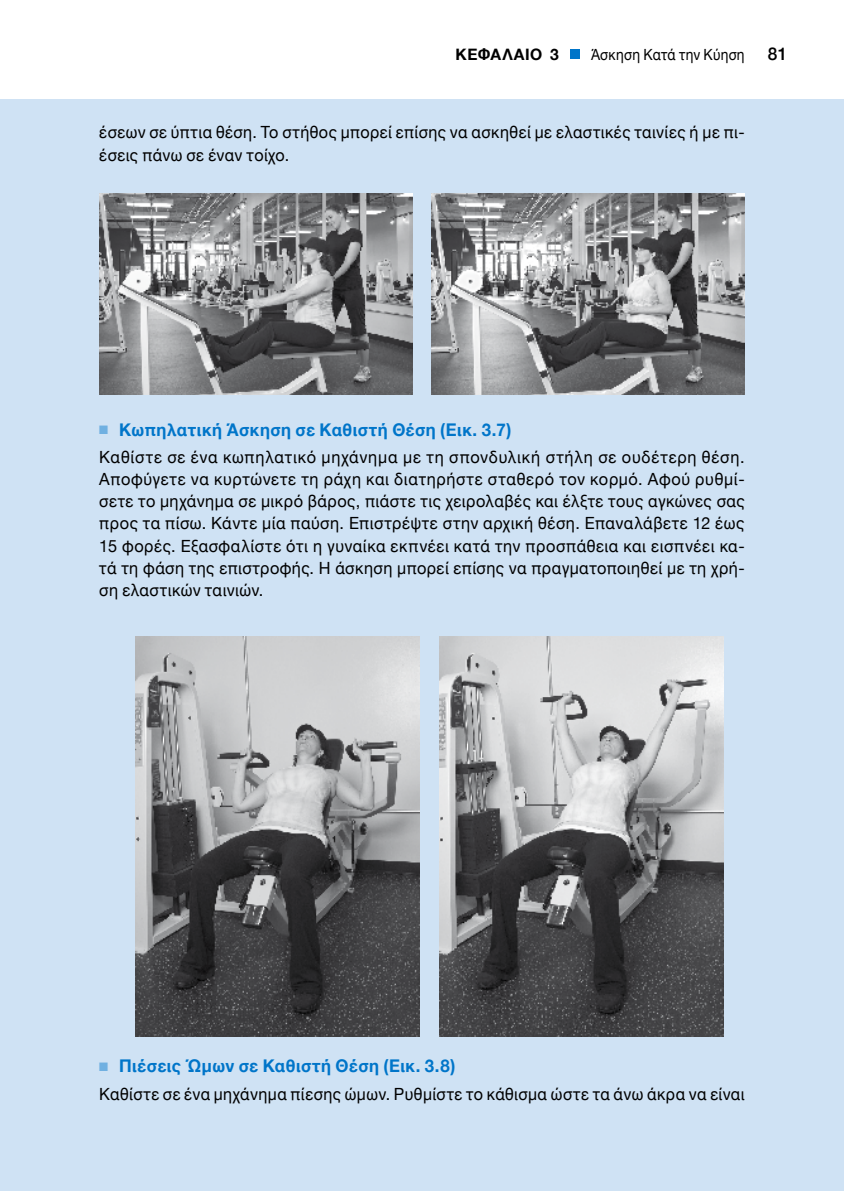
<style>
.page{position:relative;width:844px;height:1191px;background:#fff}
.page>*{position:absolute;margin:0;border:0;box-sizing:border-box;transform-origin:0 0}
.t1{font:700 17.5px "Helvetica Neue";letter-spacing:.035em;color:#0075c9;scale:.96 1}
.t2{font:500 17.5px "Helvetica Neue";color:#000}
.t3{font:16.8px/22.2px "Helvetica Neue";letter-spacing:.03em;color:#000;text-align:justify}
.t4{font:16.8px/22.2px "Helvetica Neue";letter-spacing:.03em;color:#000;scale:.96 1}
.t5{font:700 15.75px "Helvetica Neue";letter-spacing:.04em;color:#000}
.t6{font:15.4px "Helvetica Neue";letter-spacing:.02em;color:#000;scale:.9 1}
.s1{color:#70b0e1}
</style>
<div class="page">
<div style="left:570px;top:49px;width:9px;height:9px;background:#0075c9"></div>
<div style="left:0;top:99px;width:843px;height:1092px;background:#cfe2f4"></div>
<img style="left:99px;top:194px;width:313px;height:200px">
<img style="left:431px;top:194px;width:313px;height:200px">
<img style="left:136px;top:637px;width:283px;height:400px">
<img style="left:440px;top:637px;width:283px;height:400px">
<p class="t5" style="left:455px;top:42px;width:105px">ΚΕΦΑΛΑΙΟ 3</p>
<p class="t6" style="left:591px;top:43px;width:172px">Άσκηση Κατά την Κύηση</p>
<p class="t2" style="left:767px;top:39px;width:21px">81</p>
<p class="t4" style="left:99px;top:122px;width:673px">έσεων σε ύπτια θέση. Το στήθος μπορεί επίσης να ασκηθεί με ελαστικές ταινίες ή με πι&shy;έσεις πάνω σε έναν τοίχο.</p>
<p class="t1" style="left:99px;top:415px;width:430px"><span class="s1">■</span> Κωπηλατική Άσκηση σε Καθιστή Θέση (Εικ. 3.7)</p>
<p class="t3" style="left:99px;top:446px;width:646px">Καθίστε σε ένα κωπηλατικό μηχάνημα με τη σπονδυλική στήλη σε ουδέτερη θέση.<br>Αποφύγετε να κυρτώνετε τη ράχη και διατηρήστε σταθερό τον κορμό. Αφού ρυθμί&shy;σετε το μηχάνημα σε μικρό βάρος, πιάστε τις χειρολαβές και έλξτε τους αγκώνες σας προς τα πίσω. Κάντε μία παύση. Επιστρέψτε στην αρχική θέση. Επαναλάβετε 12 έως 15 φορές. Εξασφαλίστε ότι η γυναίκα εκπνέει κατά την προσπάθεια και εισπνέει κα&shy;τά τη φάση της επιστροφής. Η άσκηση μπορεί επίσης να πραγματοποιηθεί με τη χρή&shy;ση ελαστικών ταινιών.</p>
<p class="t1" style="left:99px;top:1052px;width:372px"><span class="s1">■</span> Πιέσεις Ώμων σε Καθιστή Θέση (Εικ. 3.8)</p>
<p class="t4" style="left:99px;top:1083px;width:673px">Καθίστε σε ένα μηχάνημα πίεσης ώμων. Ρυθμίστε το κάθισμα ώστε τα άνω άκρα να είναι</p>
</div>
